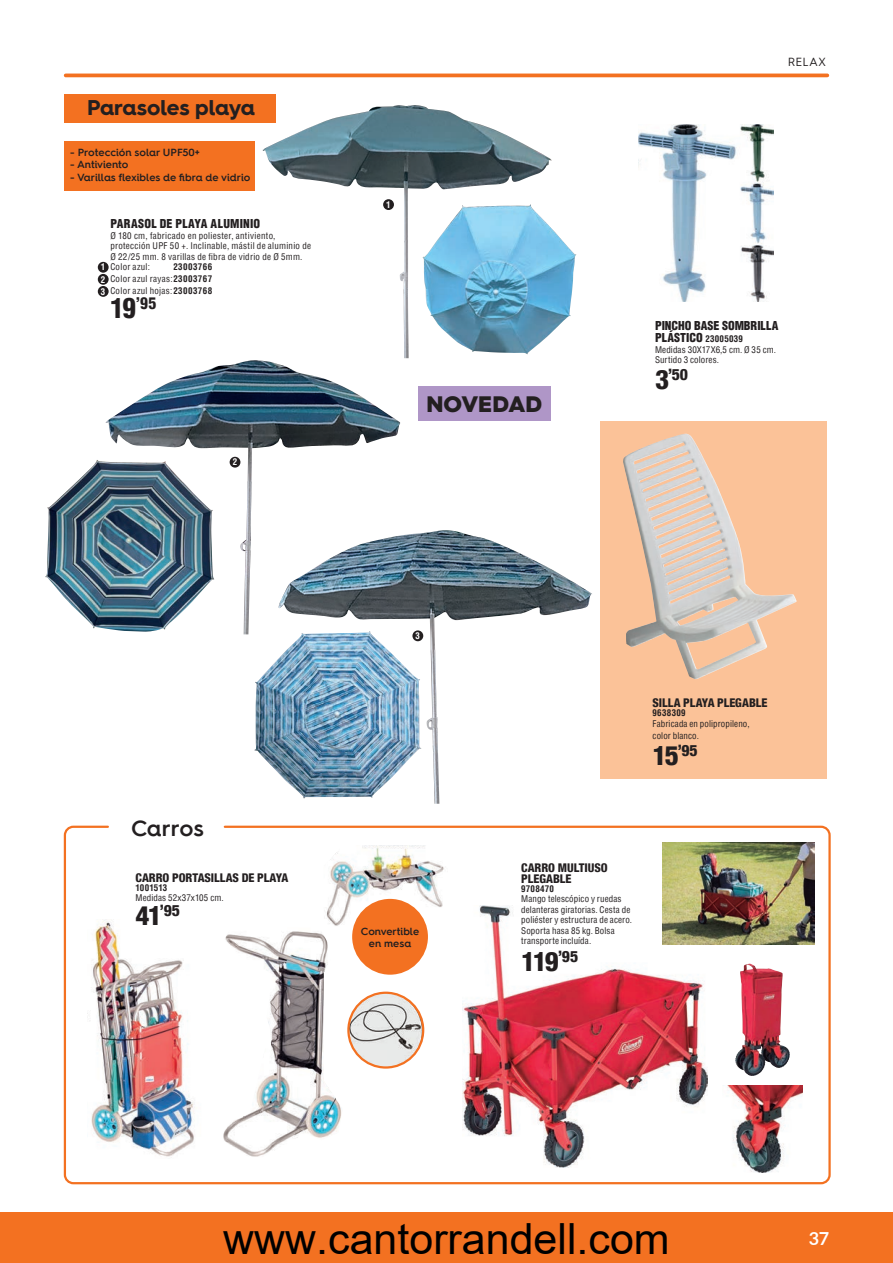
<style>
.page{position:relative;width:893px;height:1263px;background:#fff}
.page>*{position:absolute;margin:0;border:0;box-sizing:border-box;transform-origin:0 0}
.t1{font:42.9px "Arial";color:#000}
.t2{font:800 condensed 27px "Helvetica 87";color:#231f20}
.t3{font:900 22.5px "Hurme Geometric Sans 4";letter-spacing:-.005em;color:#231f20}
.t4{font:600 22.5px "Hurme Geometric Sans 4";letter-spacing:-.01em;color:#231f20}
.t5{font:700 21.75px "Hurme Geometric Sans 4";letter-spacing:-.005em;color:#231f20}
.t6{font:700 18px "Lato";color:#fff}
.t7{font:800 condensed 15.75px "Helvetica 87";color:#231f20}
.t8{font:900 condensed 15.75px "Helvetica";color:#231f20}
.t9{font:800 condensed 12px/10.5px "Helvetica 87";letter-spacing:-.005em;color:#231f20}
.t10{font:900 condensed 12px/12px "Helvetica";letter-spacing:.01em;color:#231f20}
.t11{font:12px "Hurme Geometric Sans 4";letter-spacing:.02em;color:#231f20}
.t12{font:600 10.5px/12.6px "Hurme Geometric Sans 4";color:#231f20;text-align:center}
.t13{font:condensed 9px/10.5px "Helvetica";letter-spacing:.02em;color:#231f20}
.t14{font:700 condensed 9px "Helvetica";letter-spacing:.025em;color:#231f20}
.t15{font:700 condensed 9px "Helvetica";color:#231f20}
.t16{font:700 condensed 9px/12px "Helvetica";color:#fff;text-align:justify}
.s1{font-weight:700}
.s2{font-size:27px}
.s3{font-weight:700;font-size:9px}
</style>
<div class="page">
<hr style="left:66px;top:74px;width:761px;height:3px;background:#f37121">
<img style="left:223px;top:931px;width:119px;height:226px">
<img style="left:326px;top:845px;width:118px;height:81px">
<img style="left:87px;top:920px;width:108px;height:237px">
<div style="left:352px;top:899px;width:76px;height:76px;background:#f37121;border-radius:50%"></div>
<img style="left:348px;top:993px;width:75px;height:74px;border-radius:37px">
<div style="left:347px;top:991px;width:77px;height:77px;border:2px solid #f37121;border-radius:50%"></div>
<div style="left:600px;top:421px;width:226px;height:357px;background:#fbc298"></div>
<img style="left:463px;top:905px;width:245px;height:262px">
<img style="left:723px;top:1085px;width:79px;height:87px">
<img style="left:662px;top:842px;width:153px;height:102px">
<img style="left:735px;top:964px;width:55px;height:112px">
<img style="left:623px;top:434px;width:174px;height:245px">
<img style="left:552px;top:229px;width:24px;height:103px">
<img style="left:262px;top:105px;width:290px;height:253px">
<img style="left:45px;top:460px;width:59px;height:169px">
<img style="left:104px;top:360px;width:296px;height:274px">
<img style="left:254px;top:631px;width:23px;height:141px">
<img style="left:277px;top:530px;width:315px;height:274px">
<img style="left:638px;top:124px;width:136px;height:178px">
<div style="left:64px;top:95px;width:212px;height:28px;background:#f37121"></div>
<div style="left:64px;top:826px;width:767px;height:358px;border:2px solid #f37121;border-radius:9px"></div>
<div style="left:98px;top:262px;width:11px;height:11px;background:#231f20;border-radius:50%"></div>
<div style="left:98px;top:274px;width:11px;height:11px;background:#231f20;border-radius:50%"></div>
<div style="left:98px;top:286px;width:11px;height:11px;background:#231f20;border-radius:50%"></div>
<div style="left:383px;top:199px;width:11px;height:11px;background:#231f20;border-radius:50%"></div>
<div style="left:230px;top:457px;width:10px;height:11px;background:#231f20;border-radius:50%"></div>
<div style="left:412px;top:630px;width:11px;height:11px;background:#231f20;border-radius:50%"></div>
<div style="left:0;top:1212px;width:893px;height:51px;background:#f37121"></div>
<div style="left:418px;top:386px;width:133px;height:35px;background:#af96c7"></div>
<div style="left:64px;top:141px;width:191px;height:50px;background:#f37121"></div>
<h3 class="t5" style="left:87px;top:92px;width:170px">Parasoles playa</h3>
<p class="t12" style="left:70px;top:145px;width:131px">- Protección solar UPF50+</p>
<p class="t12" style="left:70px;top:158px;width:60px">- Antiviento</p>
<p class="t12" style="left:70px;top:171px;width:182px">- Varillas flexibles de fibra de vidrio</p>
<h3 class="t10" style="left:110px;top:217px;width:151px">PARASOL DE PLAYA ALUMINIO</h3>
<p class="t13" style="left:110px;top:230px;width:202px">Ø 180 cm, fabricado en poliester, antiviento, protección UPF 50 +. Inclinable, mástil de aluminio de Ø 22/25 mm. 8 varillas de fibra de vidrio de Ø 5mm.<br>Color azul:</p>
<p class="t13" style="left:110px;top:261px;width:103px;line-height:12px;text-align:justify;text-indent:63px"><span class="s1">23003766<br></span>Color azul rayas:<span class="s1">23003767<br></span>Color azul hojas:<span class="s1">23003768</span></p>
<h3 class="t8" style="left:110px;top:293px;width:47px"><span class="s2">19</span>’95</h3>
<p class="t16" style="left:101px;top:261px;width:6px">1<br>2<br>3</p>
<p class="t16" style="left:233px;top:456px;width:6px">2</p>
<p class="t16" style="left:386px;top:198px;width:6px">1</p>
<h3 class="t3" style="left:426px;top:389px;width:117px">NOVEDAD</h3>
<h3 class="t11" style="left:788px;top:53px;width:40px">RELAX</h3>
<h3 class="t10" style="left:655px;top:320px;width:125px">PINCHO BASE SOMBRILLA<br>PLÁSTICO <span class="s3">23005039</span></h3>
<p class="t13" style="left:655px;top:344px;width:122px">Medidas 30X17X6,5 cm. Ø 35 cm.<br>Surtido 3 colores.</p>
<h3 class="t7" style="left:655px;top:365px;width:35px"><span class="s2">3</span>’50</h3>
<h3 class="t4" style="left:131px;top:812px;width:74px">Carros</h3>
<h3 class="t9" style="left:136px;top:872px;width:154px">CARRO PORTASILLAS DE PLAYA</h3>
<p class="t15" style="left:136px;top:882px;width:33px">1001513</p>
<p class="t13" style="left:136px;top:893px;width:90px">Medidas 52x37x105 cm.</p>
<h3 class="t7" style="left:136px;top:901px;width:46px"><span class="s2">41</span>’95</h3>
<p class="t16" style="left:416px;top:630px;width:6px">3</p>
<p class="t12" style="left:361px;top:924px;width:60px">Convertible en mesa</p>
<h3 class="t9" style="left:653px;top:697px;width:116px">SILLA PLAYA PLEGABLE</h3>
<p class="t14" style="left:653px;top:707px;width:35px">9638309</p>
<p class="t13" style="left:653px;top:717px;width:99px;line-height:12.6px">Fabricada en polipropileno, color blanco.</p>
<h3 class="t7" style="left:653px;top:741px;width:47px"><span class="s2">15</span>’95</h3>
<h3 class="t9" style="left:521px;top:863px;width:88px">CARRO MULTIUSO<br>PLEGABLE</h3>
<p class="t14" style="left:521px;top:883px;width:34px">9708470</p>
<p class="t13" style="left:521px;top:894px;width:112px">Mango telescópico y ruedas delanteras giratorias. Cesta de poliéster y estructura de acero.<br>Soporta hasa 85 kg. Bolsa transporte incluída.</p>
<h2 class="t2" style="left:521px;top:944px;width:58px">119<sup>’95</sup></h2>
<h1 class="t1" style="left:223px;top:1209px;width:448px">www.cantorrandell.com</h1>
<h3 class="t6" style="left:809px;top:1225px;width:22px">37</h3>
</div>
